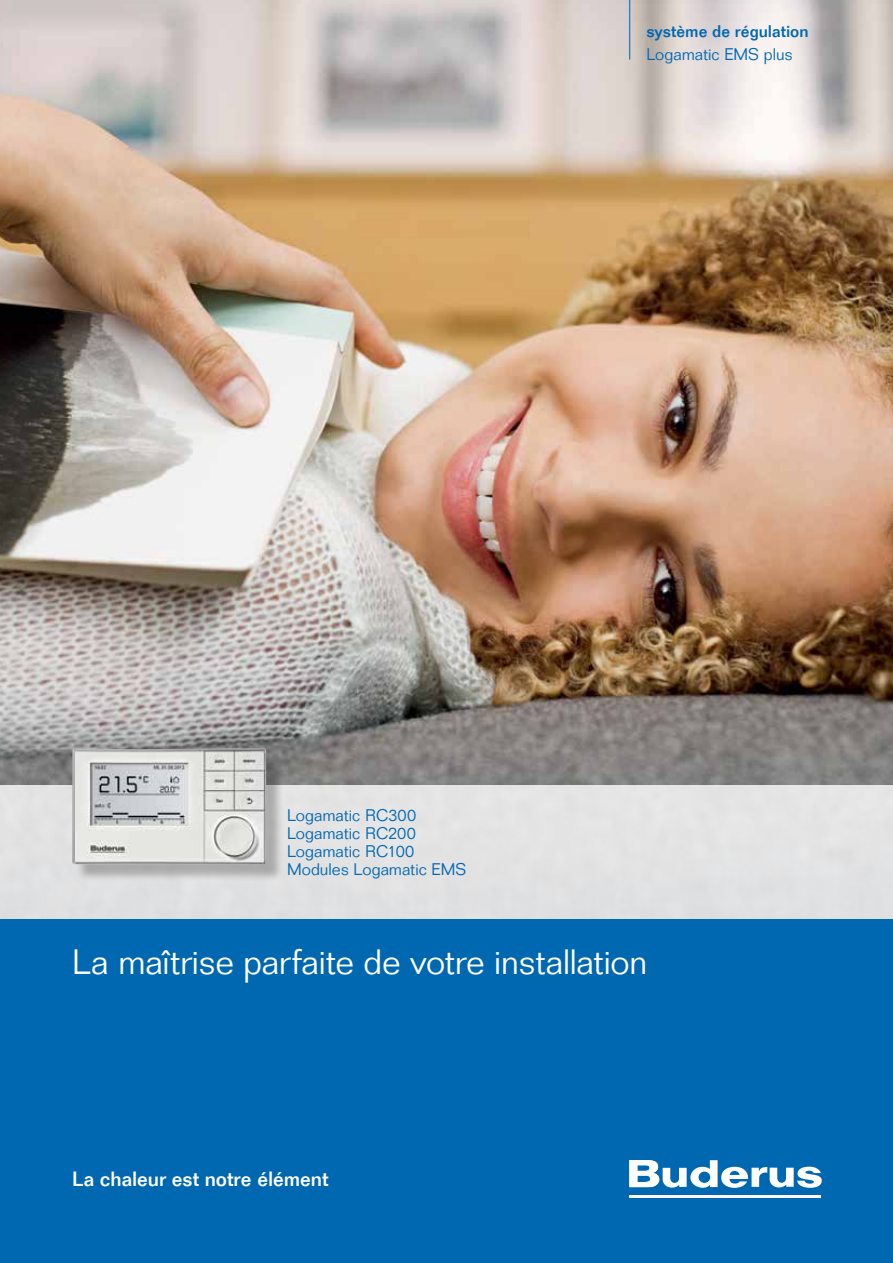
<style>
.page{position:relative;width:893px;height:1263px;background:#fff}
.page>*{position:absolute;margin:0;border:0;box-sizing:border-box;transform-origin:0 0}
.t1{font:300 34.5px "Folio";letter-spacing:-.005em;color:#fff}
.t2{font:500 20.25px "Folio";letter-spacing:-.005em;color:#fff}
.t3{font:300 16.5px/18px "Folio";color:#0067b1}
.t4{font:500 16.5px "Folio";color:#0067b1}
</style>
<div class="page">
<div style="left:0;top:918px;width:893px;height:345px;background:#0067b1"></div>
<img style="left:0;top:0;width:893px;height:784px">
<div style="left:0;top:784px;width:893px;height:134px;background:#e2e2e3"></div>
<hr style="left:629px;top:1195px;width:192px;height:2px;background:#fff">
<svg style="left:629px;top:1160px;width:193px;height:28px"></svg>
<hr style="left:629px;top:0;width:1px;height:60px;background:#0067b1">
<div style="left:76px;top:752px;width:208px;height:130px;background:#000;opacity:.25"></div>
<img style="left:72px;top:748px;width:148px;height:111px">
<p class="t4" style="left:646px;top:21px;width:164px">système de régulation</p>
<p class="t3" style="left:646px;top:45px;width:148px">Logamatic EMS plus</p>
<p class="t3" style="left:287px;top:807px;width:181px">Logamatic RC300<br>Logamatic RC200<br>Logamatic RC100<br>Modules Logamatic EMS</p>
<h1 class="t1" style="left:72px;top:941px;width:576px">La maîtrise parfaite de votre installation</h1>
<p class="t2" style="left:72px;top:1167px;width:258px">La chaleur est notre élément</p>
</div>
